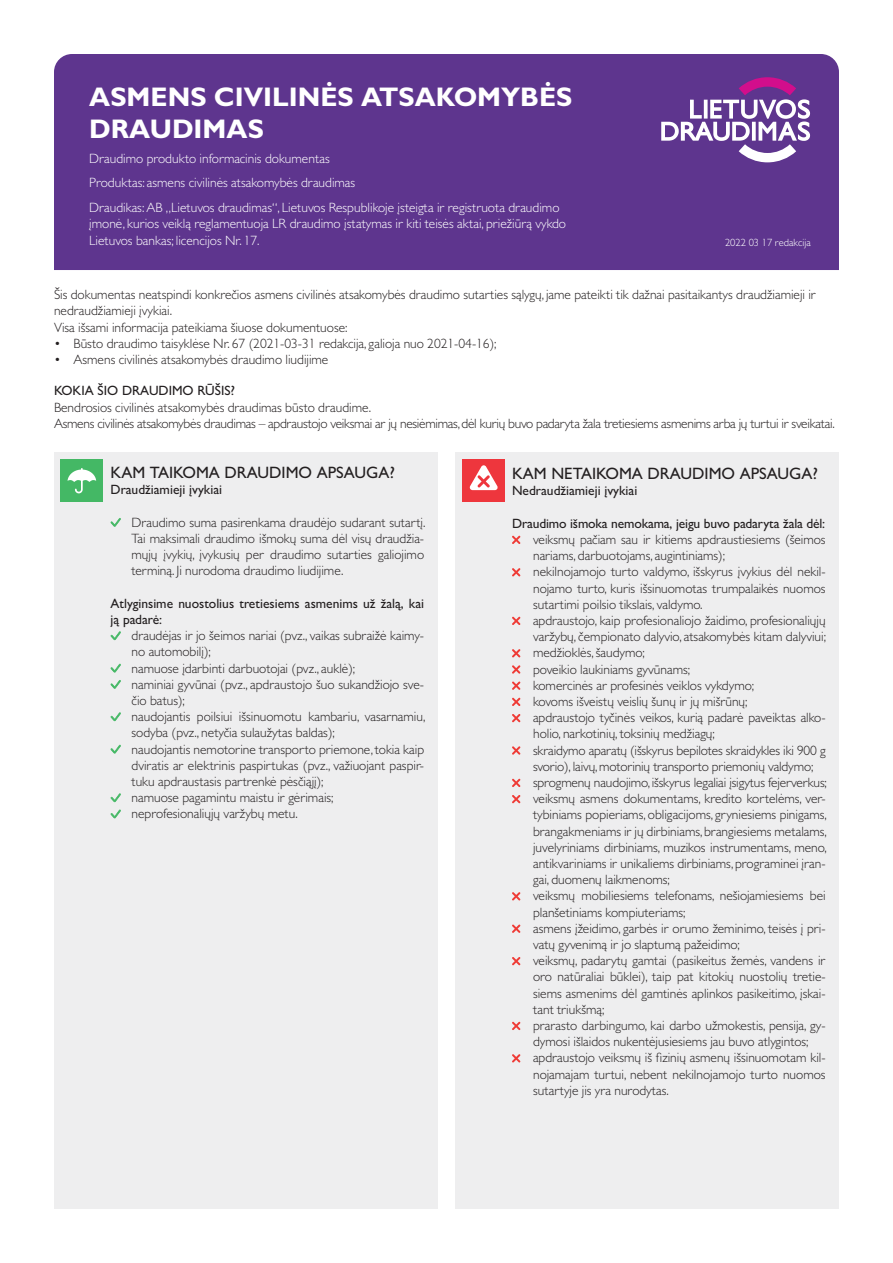
<style>
.page{position:relative;width:893px;height:1263px;background:#fff}
.page>*{position:absolute;margin:0;border:0;box-sizing:border-box;transform-origin:0 0}
.t1{font:700 27px/32.4px "Gill Sans LD";color:#fff}
.t2{font:500 16.5px "Gill Sans LD";color:#231f20}
.t3{font:300 13.5px/16.2px "Gill Sans LD";color:#231f20}
.t4{font:300 13.5px/24.8px "Gill Sans LD";color:#fff}
.t5{font:300 13.5px/16.2px "Gill Sans LD";letter-spacing:-.02em;color:#231f20}
.t6{font:500 13.5px/16.2px "Gill Sans LD";color:#231f20}
.t7{font:300 10.5px "Gill Sans LD";color:#fff}
</style>
<div class="page">
<div style="left:54px;top:54px;width:785px;height:216px;background:#5e358e"></div>
<div style="left:455px;top:453px;width:384px;height:756px;background:#eeeeef"></div>
<div style="left:54px;top:453px;width:384px;height:756px;background:#eeeeef"></div>
<svg style="left:111px;top:518px;width:10px;height:9px"></svg>
<svg style="left:111px;top:631px;width:10px;height:9px"></svg>
<svg style="left:111px;top:664px;width:10px;height:8px"></svg>
<svg style="left:111px;top:680px;width:10px;height:9px"></svg>
<svg style="left:111px;top:712px;width:10px;height:9px"></svg>
<svg style="left:111px;top:745px;width:10px;height:8px"></svg>
<svg style="left:111px;top:793px;width:10px;height:9px"></svg>
<svg style="left:111px;top:809px;width:10px;height:9px"></svg>
<svg style="left:512px;top:536px;width:8px;height:8px"></svg>
<svg style="left:512px;top:568px;width:8px;height:8px"></svg>
<svg style="left:512px;top:617px;width:8px;height:8px"></svg>
<svg style="left:512px;top:649px;width:8px;height:8px"></svg>
<svg style="left:512px;top:665px;width:8px;height:9px"></svg>
<svg style="left:512px;top:681px;width:8px;height:9px"></svg>
<svg style="left:512px;top:698px;width:8px;height:8px"></svg>
<svg style="left:512px;top:714px;width:8px;height:8px"></svg>
<svg style="left:512px;top:746px;width:8px;height:9px"></svg>
<svg style="left:512px;top:779px;width:8px;height:8px"></svg>
<svg style="left:512px;top:795px;width:8px;height:8px"></svg>
<svg style="left:512px;top:892px;width:8px;height:8px"></svg>
<svg style="left:512px;top:924px;width:8px;height:9px"></svg>
<svg style="left:512px;top:957px;width:8px;height:8px"></svg>
<svg style="left:512px;top:1022px;width:8px;height:8px"></svg>
<svg style="left:512px;top:1054px;width:8px;height:8px"></svg>
<div style="left:61px;top:459px;width:42px;height:43px;background:#44b865"></div>
<svg style="left:68px;top:468px;width:28px;height:25px"></svg>
<div style="left:462px;top:459px;width:43px;height:43px;background:#ee363d"></div>
<svg style="left:470px;top:465px;width:28px;height:25px"></svg>
<svg style="left:661px;top:77px;width:149px;height:85px"></svg>
<h1 class="t1" style="left:89px;top:80px;width:485px">ASMENS CIVILINĖS ATSAKOMYBĖS<br>DRAUDIMAS</h1>
<p class="t4" style="left:89px;top:146px;width:472px">Draudimo produkto informacinis dokumentas<br>Produktas: asmens civilinės atsakomybės draudimas<br>Draudikas: AB „Lietuvos draudimas“, Lietuvos Respublikoje įsteigta ir registruota draudimo</p>
<p class="t4" style="left:89px;top:215px;width:478px;line-height:16.2px">įmonė, kurios veiklą reglamentuoja LR draudimo įstatymas ir kiti teisės aktai, priežiūrą vykdo<br>Lietuvos bankas; licencijos Nr. 17.</p>
<p class="t7" style="left:725px;top:236px;width:87px">2022 03 17 redakcija</p>
<p class="t3" style="left:54px;top:286px;width:763px">Šis dokumentas neatspindi konkrečios asmens civilinės atsakomybės draudimo sutarties sąlygų, jame pateikti tik dažnai pasitaikantys draudžiamieji ir nedraudžiamieji įvykiai.<br>Visa išsami informacija pateikiama šiuose dokumentuose:</p>
<p class="t3" style="left:54px;top:335px;width:444px">• Būsto draudimo taisyklėse Nr. 67 (2021-03-31 redakcija, galioja nuo 2021-04-16);</p>
<p class="t3" style="left:54px;top:351px;width:276px">• Asmens civilinės atsakomybės draudimo liudijime</p>
<p class="t6" style="left:54px;top:382px;width:183px">KOKIA ŠIO DRAUDIMO RŪŠIS?</p>
<p class="t5" style="left:54px;top:399px;width:782px">Bendrosios civilinės atsakomybės draudimas būsto draudime.<br>Asmens civilinės atsakomybės draudimas – apdraustojo veiksmai ar jų nesiėmimas, dėl kurių buvo padaryta žala tretiesiems asmenims arba jų turtui ir sveikatai.</p>
<p class="t2" style="left:111px;top:463px;width:286px">KAM TAIKOMA DRAUDIMO APSAUGA?</p>
<p class="t6" style="left:111px;top:481px;width:113px">Draudžiamieji įvykiai</p>
<p class="t3" style="left:132px;top:514px;width:295px;text-align:justify">Draudimo suma pasirenkama draudėjo sudarant sutartį.<br>Tai maksimali draudimo išmokų suma dėl visų draudžia&shy;mųjų įvykių, įvykusių per draudimo sutarties galiojimo terminą. Ji nurodoma draudimo liudijime.</p>
<p class="t6" style="left:111px;top:595px;width:315px">Atlyginsime nuostolius tretiesiems asmenims už žalą, kai ją padarė:</p>
<p class="t3" style="left:132px;top:627px;width:295px">draudėjas ir jo šeimos nariai (pvz., vaikas subraižė kaimy&shy;no automobilį);<br>namuose įdarbinti darbuotojai (pvz., auklė);<br>naminiai gyvūnai (pvz., apdraustojo šuo sukandžiojo sve&shy;čio batus);<br>naudojantis poilsiui išsinuomotu kambariu, vasarnamiu, sodyba (pvz., netyčia sulaužytas baldas);<br>naudojantis nemotorine transporto priemone, tokia kaip dviratis ar elektrinis paspirtukas (pvz., važiuojant paspir&shy;tuku apdraustasis partrenkė pėsčiąjį);<br>namuose pagamintu maistu ir gėrimais; neprofesionaliųjų varžybų metu.</p>
<p class="t2" style="left:512px;top:464px;width:307px">KAM NETAIKOMA DRAUDIMO APSAUGA?</p>
<p class="t6" style="left:512px;top:483px;width:127px">Nedraudžiamieji įvykiai</p>
<p class="t6" style="left:512px;top:515px;width:315px">Draudimo išmoka nemokama, jeigu buvo padaryta žala dėl:</p>
<p class="t3" style="left:533px;top:531px;width:295px">veiksmų pačiam sau ir kitiems apdraustiesiems (šeimos nariams, darbuotojams, augintiniams);<br>nekilnojamojo turto valdymo, išskyrus įvykius dėl nekil&shy;nojamo turto, kuris išsinuomotas trumpalaikės nuomos sutartimi poilsio tikslais, valdymo.<br>apdraustojo, kaip profesionaliojo žaidimo, profesionaliųjų varžybų, čempionato dalyvio, atsakomybės kitam dalyviui; medžioklės, šaudymo;<br>poveikio laukiniams gyvūnams;<br>komercinės ar profesinės veiklos vykdymo;<br>kovoms išveistų veislių šunų ir jų mišrūnų;<br>apdraustojo tyčinės veikos, kurią padarė paveiktas alko&shy;holio, narkotinių, toksinių medžiagų;<br>skraidymo aparatų (išskyrus bepilotes skraidykles iki 900 g svorio), laivų, motorinių transporto priemonių valdymo; sprogmenų naudojimo, išskyrus legaliai įsigytus fejerverkus; veiksmų asmens dokumentams, kredito kortelėms, ver&shy;tybiniams popieriams, obligacijoms, gryniesiems pinigams, brangakmeniams ir jų dirbiniams, brangiesiems metalams, juvelyriniams dirbiniams, muzikos instrumentams, meno, antikvariniams ir unikaliems dirbiniams, programinei įran&shy;gai, duomenų laikmenoms;<br>veiksmų mobiliesiems telefonams, nešiojamiesiems bei planšetiniams kompiuteriams;<br>asmens įžeidimo, garbės ir orumo žeminimo, teisės į pri&shy;vatų gyvenimą ir jo slaptumą pažeidimo;<br>veiksmų, padarytų gamtai (pasikeitus žemės, vandens ir oro natūraliai būklei), taip pat kitokių nuostolių tretie&shy;siems asmenims dėl gamtinės aplinkos pasikeitimo, įskai&shy;tant triukšmą;<br>prarasto darbingumo, kai darbo užmokestis, pensija, gy&shy;dymosi išlaidos nukentėjusiesiems jau buvo atlygintos; apdraustojo veiksmų iš fizinių asmenų išsinuomotam kil&shy;nojamajam turtui, nebent nekilnojamojo turto nuomos sutartyje jis yra nurodytas.</p>
</div>
